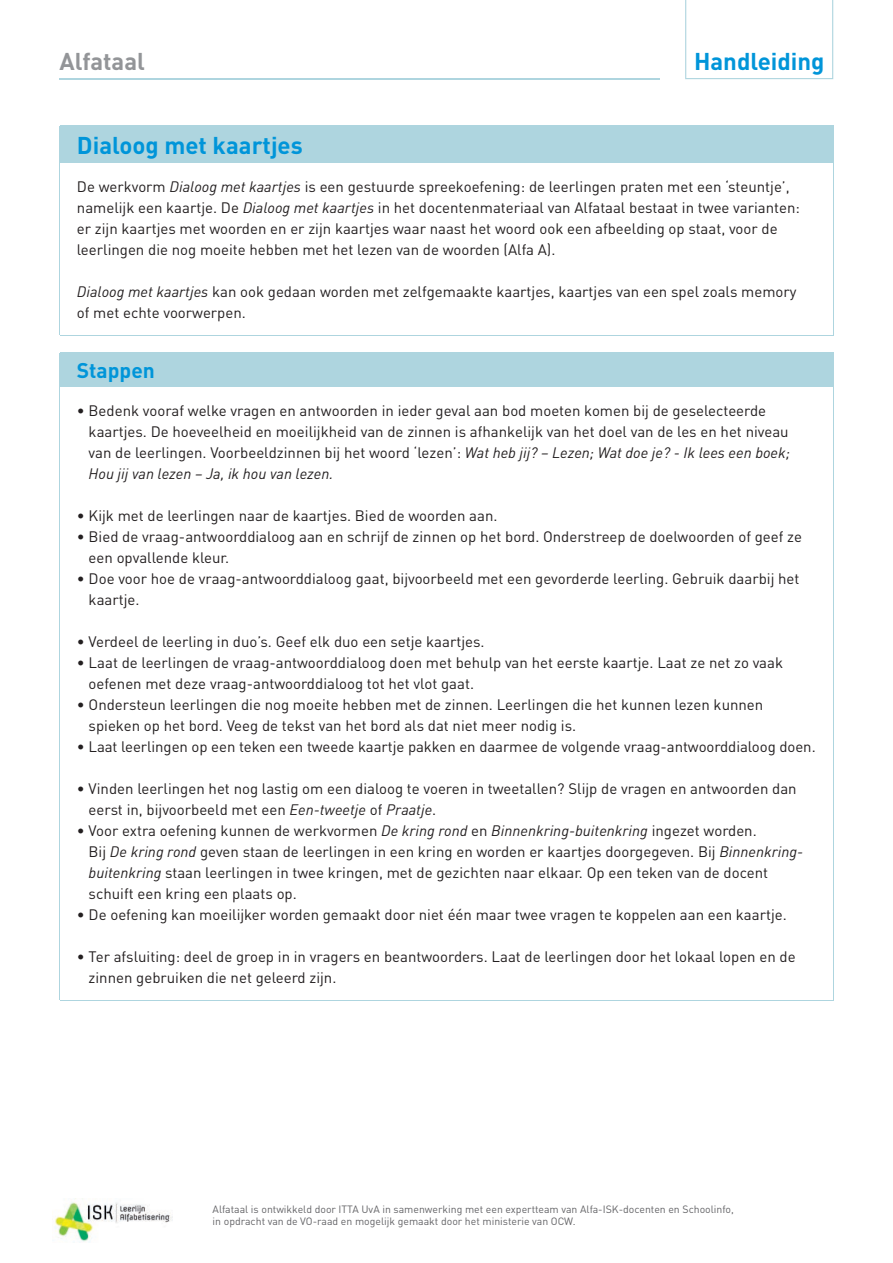
<style>
.page{position:relative;width:893px;height:1263px;background:#fff}
.page>*{position:absolute;margin:0;border:0;box-sizing:border-box;transform-origin:0 0}
.t1{font:700 24px "DIN";color:#0095d9}
.t2{font:700 24px "DIN";color:#939598}
.t3{font:700 21px "DIN";color:#0095d9}
.t4{font:15px/21px "DIN";color:#231f20}
.t5{font:10.5px/12.6px "DIN";color:#636366}
.s1{font-style:italic}
</style>
<div class="page">
<img style="left:55px;top:1202px;width:118px;height:40px">
<svg style="left:685px;top:0;width:148px;height:79px"></svg>
<hr style="left:60px;top:78px;width:600px;height:1px;background:#aed5df">
<div style="left:60px;top:126px;width:773px;height:37px;background:#aed5df"></div>
<hr style="left:60px;top:125px;width:773px;height:1px;background:#aed5df">
<hr style="left:833px;top:126px;width:1px;height:36px;background:#aed5df">
<hr style="left:60px;top:163px;width:1px;height:172px;background:#aed5df">
<hr style="left:833px;top:163px;width:1px;height:172px;background:#aed5df">
<hr style="left:60px;top:335px;width:773px;height:1px;background:#aed5df">
<div style="left:60px;top:352px;width:773px;height:35px;background:#aed5df"></div>
<hr style="left:833px;top:353px;width:1px;height:34px;background:#aed5df">
<hr style="left:60px;top:387px;width:1px;height:613px;background:#aed5df">
<hr style="left:60px;top:387px;width:773px;height:1px;background:#aed5df">
<hr style="left:833px;top:387px;width:1px;height:613px;background:#aed5df">
<hr style="left:60px;top:1000px;width:773px;height:1px;background:#aed5df">
<h1 class="t2" style="left:60px;top:46px;width:87px">Alfataal</h1>
<h1 class="t1" style="left:694px;top:46px;width:132px">Handleiding</h1>
<h1 class="t1" style="left:77px;top:130px;width:227px">Dialoog met kaartjes</h1>
<p class="t4" style="left:77px;top:176px;width:724px">De werkvorm <span class="s1">Dialoog met kaartjes</span> is een gestuurde spreekoefening: de leerlingen praten met een ‘steuntje’, namelijk een kaartje. De <span class="s1">Dialoog met kaartjes</span> in het docentenmateriaal van Alfataal bestaat in twee varianten: er zijn kaartjes met woorden en er zijn kaartjes waar naast het woord ook een afbeelding op staat, voor de leerlingen die nog moeite hebben met het lezen van de woorden (Alfa A).</p>
<p class="t4" style="left:77px;top:281px;width:721px"><span class="s1">Dialoog met kaartjes</span> kan ook gedaan worden met zelfgemaakte kaartjes, kaartjes van een spel zoals memory of met echte voorwerpen.</p>
<h2 class="t3" style="left:77px;top:357px;width:80px">Stappen</h2>
<p class="t4" style="left:89px;top:400px;width:703px;text-indent:-12px">• Bedenk vooraf welke vragen en antwoorden in ieder geval aan bod moeten komen bij de geselecteerde kaartjes. De hoeveelheid en moeilijkheid van de zinnen is afhankelijk van het doel van de les en het niveau van de leerlingen. Voorbeeldzinnen bij het woord ‘lezen’: <span class="s1">Wat heb jij? – Lezen; Wat doe je? - Ik lees een boek; Hou jij van lezen – Ja, ik hou van lezen.</span></p>
<p class="t4" style="left:77px;top:505px;width:422px">• Kijk met de leerlingen naar de kaartjes. Bied de woorden aan.</p>
<p class="t4" style="left:89px;top:526px;width:715px;text-indent:-12px">• Bied de vraag-antwoorddialoog aan en schrijf de zinnen op het bord. Onderstreep de doelwoorden of geef ze een opvallende kleur.</p>
<p class="t4" style="left:89px;top:568px;width:712px;text-indent:-12px">• Doe voor hoe de vraag-antwoorddialoog gaat, bijvoorbeeld met een gevorderde leerling. Gebruik daarbij het kaartje.</p>
<p class="t4" style="left:77px;top:631px;width:409px">• Verdeel de leerling in duo’s. Geef elk duo een setje kaartjes.</p>
<p class="t4" style="left:89px;top:652px;width:696px;text-indent:-12px">• Laat de leerlingen de vraag-antwoorddialoog doen met behulp van het eerste kaartje. Laat ze net zo vaak oefenen met deze vraag-antwoorddialoog tot het vlot gaat.</p>
<p class="t4" style="left:89px;top:694px;width:676px;text-indent:-12px">• Ondersteun leerlingen die nog moeite hebben met de zinnen. Leerlingen die het kunnen lezen kunnen spieken op het bord. Veeg de tekst van het bord als dat niet meer nodig is.</p>
<p class="t4" style="left:77px;top:736px;width:740px">• Laat leerlingen op een teken een tweede kaartje pakken en daarmee de volgende vraag-antwoorddialoog doen.</p>
<p class="t4" style="left:89px;top:778px;width:710px;text-indent:-12px">• Vinden leerlingen het nog lastig om een dialoog te voeren in tweetallen? Slijp de vragen en antwoorden dan eerst in, bijvoorbeeld met een <span class="s1">Een-tweetje</span> of <span class="s1">Praatje</span>.</p>
<p class="t4" style="left:89px;top:820px;width:716px;text-indent:-12px">• Voor extra oefening kunnen de werkvormen <span class="s1">De kring rond</span> en <span class="s1">Binnenkring-buitenkring</span> ingezet worden.<br>Bij <span class="s1">De kring rond</span> geven staan de leerlingen in een kring en worden er kaartjes doorgegeven. Bij <span class="s1">Binnenkring&shy;buitenkring</span> staan leerlingen in twee kringen, met de gezichten naar elkaar. Op een teken van de docent schuift een kring een plaats op.</p>
<p class="t4" style="left:77px;top:904px;width:711px">• De oefening kan moeilijker worden gemaakt door niet één maar twee vragen te koppelen aan een kaartje.</p>
<p class="t4" style="left:89px;top:946px;width:709px;text-indent:-12px">• Ter afsluiting: deel de groep in in vragers en beantwoorders. Laat de leerlingen door het lokaal lopen en de zinnen gebruiken die net geleerd zijn.</p>
<p class="t5" style="left:213px;top:1202px;width:523px">Alfataal is ontwikkeld door ITTA UvA in samenwerking met een expertteam van Alfa-ISK-docenten en Schoolinfo, in opdracht van de VO-raad en mogelijk gemaakt door het ministerie van OCW.</p>
</div>
